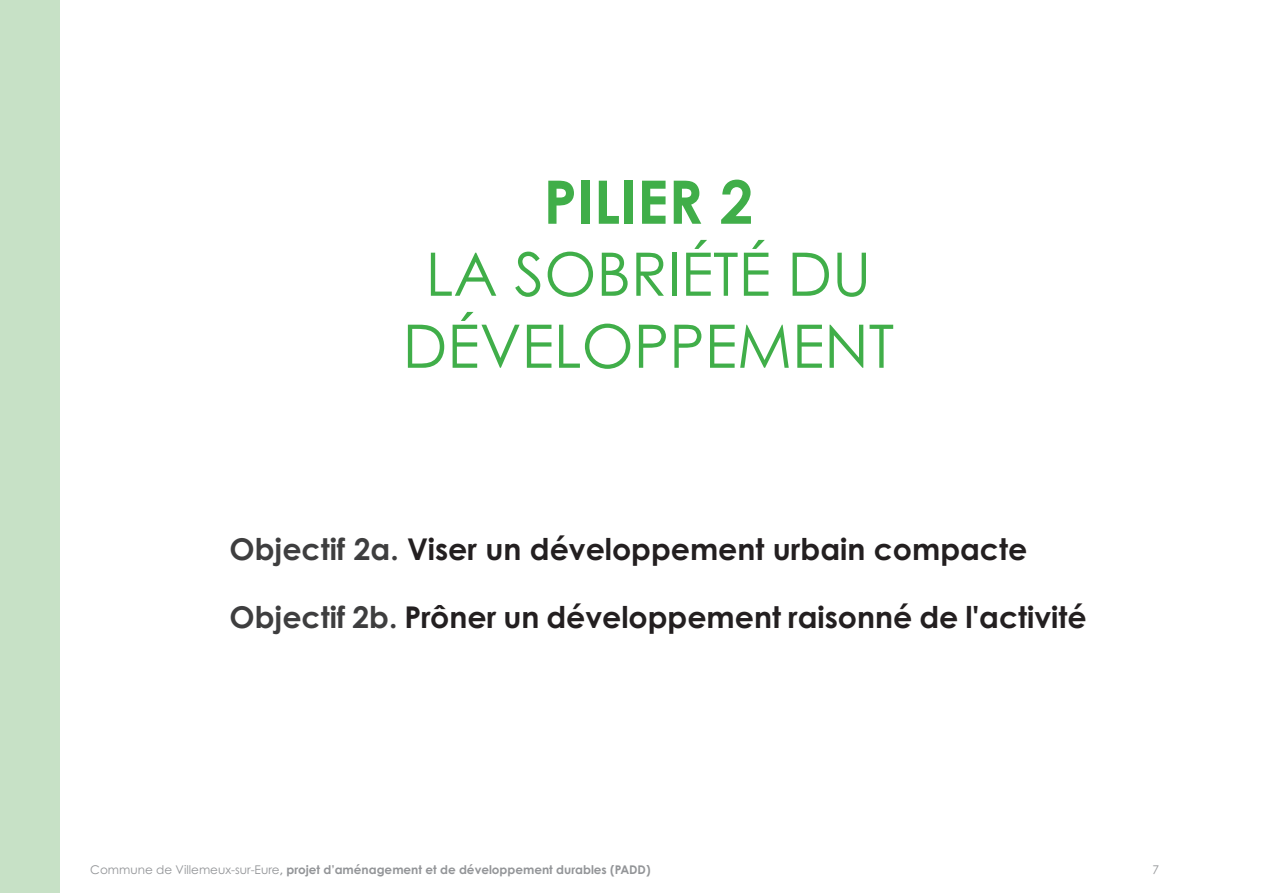
<style>
.page{position:relative;width:1263px;height:893px;background:#fff}
.page>*{position:absolute;margin:0;border:0;box-sizing:border-box;transform-origin:0 0}
.t1{font:60px/72px "Century Gothic Pro";color:#40ae49;text-align:center}
.t2{font:700 60px "Century Gothic Pro";color:#40ae49}
.t3{font:700 30px "Century Gothic Pro";color:#231f20}
.t4{font:700 12px "Century Gothic Pro";color:#939598}
.t5{font:12px "Century Gothic Pro";color:#939598}
.s1{color:#3e3e3f}
.s2{font-weight:400}
</style>
<div class="page">
<div style="left:0;top:0;width:59px;height:893px;background:#c7e1c6"></div>
<h1 class="t2" style="left:543px;top:165px;width:211px">PILIER 2</h1>
<h1 class="t1" style="left:403px;top:238px;width:493px">LA SOBRIÉTÉ DU<br>DÉVELOPPEMENT</h1>
<p class="t3" style="left:230px;top:531px;width:799px"><span class="s1">Objectif 2a.</span> Viser un développement urbain compacte</p>
<p class="t3" style="left:230px;top:598px;width:859px"><span class="s1">Objectif 2b.</span> Prôner un développement raisonné de l'activité</p>
<p class="t4" style="left:90px;top:862px;width:562px"><span class="s2">Commune de Villemeux-sur-Eure</span>, projet d’aménagement et de développement durables (PADD)</p>
<p class="t5" style="left:1152px;top:862px;width:8px">7</p>
</div>
